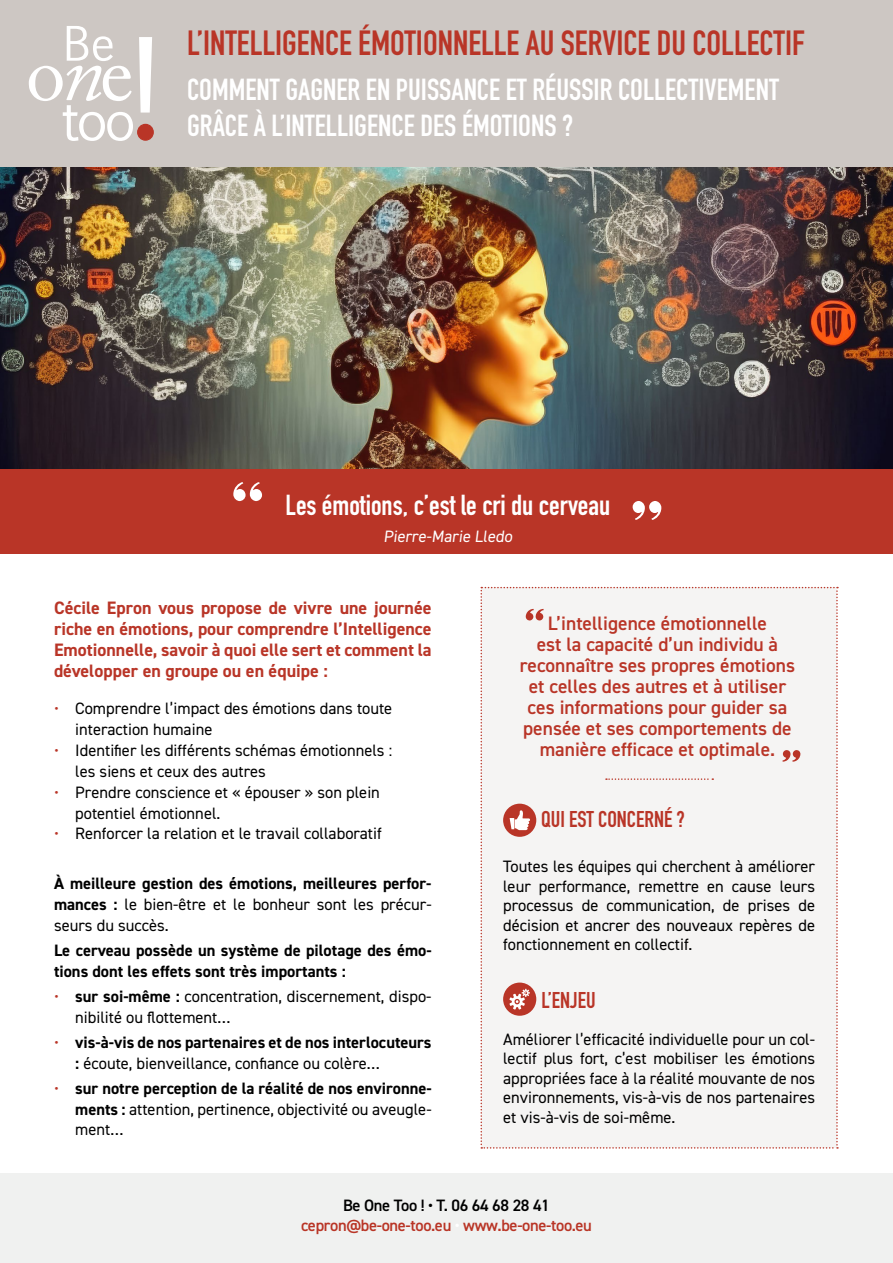
<style>
.page{position:relative;width:893px;height:1263px;background:#fff}
.page>*{position:absolute;margin:0;border:0;box-sizing:border-box;transform-origin:0 0}
.t1{font:34.5px "DIN Engschrift LT Pro";color:#b93527}
.t2{font:30px/36px "DIN Engschrift LT Pro";color:#fff}
.t3{font:28.5px "DIN Engschrift LT Pro";color:#fff}
.t4{font:22.5px "DIN Engschrift LT Pro";color:#b93527}
.t5{font:600 19.5px/21px "DIN2014";color:#b93527;text-align:center}
.t6{font:700 18px/21px "DIN2014";color:#b93527;text-align:justify}
.t7{font:16.5px/19.5px "DIN2014";color:#000}
.t8{font:700 16.5px/20.9px "DIN2014";color:#000;text-align:justify}
.t9{font:600 16.5px/19.8px "DIN2014";letter-spacing:-.02em;color:#b93526;text-align:center}
.t10{font:16.5px "DIN2014";color:#fff}
.s1{color:#b93527}
.s2{font-weight:400}
.s3{font-weight:700}
.s4{font-weight:400;color:#b93527}
.s5{color:#000}
.s6{color:#fff}
</style>
<div class="page">
<div style="left:0;top:1174px;width:893px;height:89px;background:#f0f1f0"></div>
<img style="left:0;top:167px;width:893px;height:303px">
<div style="left:480px;top:587px;width:358px;height:562px;background:#f5f4f3"></div>
<div style="left:0;top:470px;width:893px;height:84px;background:#b93527"></div>
<svg style="left:633px;top:501px;width:28px;height:19px"></svg>
<svg style="left:233px;top:482px;width:29px;height:19px"></svg>
<div style="left:0;top:0;width:893px;height:167px;background:#cdc7c3"></div>
<svg style="left:29px;top:26px;width:124px;height:115px"></svg>
<div style="left:138px;top:124px;width:15px;height:16px;background:#b93527;border-radius:50%"></div>
<div style="left:137px;top:124px;width:17px;height:17px;border:1px solid #b93527;border-radius:50%"></div>
<h1 class="t1" style="left:187px;top:23px;width:619px">L’INTELLIGENCE ÉMOTIONNELLE AU SERVICE DU COLLECTIF</h1>
<h2 class="t2" style="left:187px;top:72px;width:593px">COMMENT GAGNER EN PUISSANCE ET RÉUSSIR COLLECTIVEMENT<br>GRÂCE À L’INTELLIGENCE DES ÉMOTIONS ?</h2>
<h3 class="t3" style="left:286px;top:488px;width:326px">Les émotions, c’est le cri du cerveau</h3>
<p class="t10" style="left:383px;top:526px;width:133px">Pierre-Marie Lledo</p>
<p class="t6" style="left:54px;top:597px;width:379px">Cécile Epron vous propose de vivre une journée riche en émotions, pour comprendre l’Intelligence Emotionnelle, savoir à quoi elle sert et comment la développer en groupe ou en équipe :</p>
<p class="t7" style="left:75px;top:698px;width:319px;line-height:20.9px;text-indent:-21px"><span class="s1">•</span> Comprendre l’impact des émotions dans toute interaction humaine</p>
<p class="t7" style="left:75px;top:740px;width:319px;line-height:20.9px;text-indent:-21px"><span class="s1">•</span> Identifier les différents schémas émotionnels : les siens et ceux des autres</p>
<p class="t7" style="left:75px;top:781px;width:306px;line-height:20.9px;text-indent:-21px"><span class="s1">•</span> Prendre conscience et « épouser » son plein potentiel émotionnel.</p>
<p class="t7" style="left:54px;top:824px;width:329px"><span class="s1">•</span> Renforcer la relation et le travail collaboratif</p>
<p class="t8" style="left:54px;top:873px;width:379px">À meilleure gestion des émotions, meilleures perfor&shy;mances : <span class="s2">le bien-être et le bonheur sont les précur&shy;seurs du succès.</span></p>
<p class="t8" style="left:54px;top:939px;width:379px">Le cerveau possède un système de pilotage des émo&shy;tions dont les effets sont très importants :</p>
<p class="t7" style="left:75px;top:985px;width:358px;line-height:20.9px;text-indent:-21px"><span class="s1">•</span> <span class="s3">sur soi-même :</span> concentration, discernement, dispo&shy;nibilité ou flottement…</p>
<p class="t8" style="left:75px;top:1031px;width:358px;text-indent:-21px"><span class="s4">•</span> vis-à-vis de nos partenaires et de nos interlocuteurs : <span class="s2">écoute, bienveillance, confiance ou colère…</span></p>
<p class="t8" style="left:75px;top:1077px;width:358px;text-indent:-21px"><span class="s4">•</span> sur notre perception de la réalité de nos environne&shy;ments : <span class="s2">attention, pertinence, objectivité ou aveugle&shy;ment…</span></p>
<p class="t5" style="left:520px;top:612px;width:277px">L’intelligence émotionnelle<br>est la capacité d’un individu à reconnaître ses propres émotions et celles des autres et à utiliser ces informations pour guider sa pensée et ses comportements de manière efficace et optimale.</p>
<h3 class="t4" style="left:541px;top:806px;width:145px">QUI EST CONCERNÉ ?</h3>
<p class="t7" style="left:503px;top:856px;width:313px;text-align:justify">Toutes les équipes qui cherchent à améliorer leur performance, remettre en cause leurs processus de communication, de prises de décision et ancrer des nouveaux repères de fonctionnement en collectif.</p>
<h3 class="t4" style="left:541px;top:987px;width:56px">L’ENJEU</h3>
<p class="t7" style="left:503px;top:1029px;width:313px;text-align:justify">Améliorer l’efficacité individuelle pour un col&shy;lectif plus fort, c’est mobiliser les émotions appropriées face à la réalité mouvante de nos environnements, vis-à-vis de nos partenaires et vis-à-vis de soi‑même.</p>
<p class="t9" style="left:301px;top:1195px;width:292px"><span class="s5">Be One Too ! • T. 06 64 68 28 41 </span>cepron@be-one-too.eu <span class="s6">•</span> www.be-one-too.eu</p>
</div>
